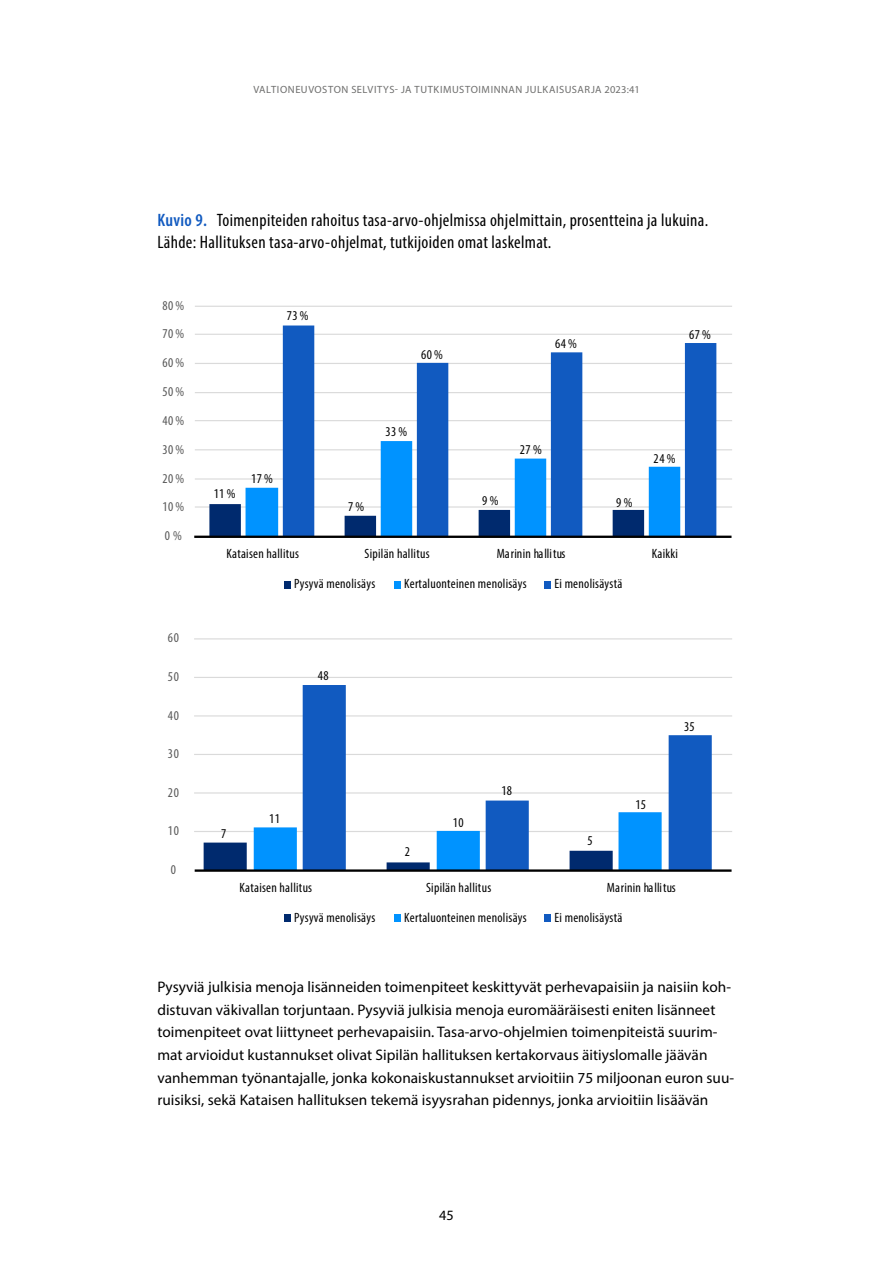
<style>
.page{position:relative;width:893px;height:1263px;background:#fff}
.page>*{position:absolute;margin:0;border:0;box-sizing:border-box;transform-origin:0 0}
._00_kuvion_otsikko{font:condensed 18px/22.5px "Myriad Pro";letter-spacing:.02em;color:#000}
._01_Leipä{font:15.3px/22.5px "Myriad Pro";letter-spacing:.005em;color:#000}
.t1{font:14.25px "Myriad Pro";color:#000}
.t2{font:condensed 13.5px "Myriad Pro";letter-spacing:.02em;color:#000}
.t3{font:condensed 13.5px "Myriad Pro";letter-spacing:.05em;color:#575757}
.t4{font:10.5px "Myriad Pro";letter-spacing:.01em;color:#6e6e6d}
.s1{font-weight:600;color:#115ac0}
</style>
<div class="page">
<hr style="left:195px;top:306px;width:537px;height:1px;background:#dadada">
<hr style="left:195px;top:334px;width:537px;height:1px;background:#dadada">
<hr style="left:195px;top:363px;width:537px;height:1px;background:#dadada">
<hr style="left:195px;top:392px;width:537px;height:1px;background:#dadada">
<hr style="left:195px;top:420px;width:537px;height:1px;background:#dadada">
<hr style="left:195px;top:449px;width:537px;height:1px;background:#dadada">
<hr style="left:195px;top:478px;width:537px;height:2px;background:#dadada">
<hr style="left:195px;top:506px;width:537px;height:2px;background:#dadada">
<svg style="left:209px;top:441px;width:74px;height:95px"></svg>
<svg style="left:283px;top:325px;width:433px;height:211px"></svg>
<hr style="left:194px;top:536px;width:537px;height:2px;background:#000">
<div style="left:284px;top:581px;width:7px;height:7px;background:#002a6e"></div>
<div style="left:394px;top:581px;width:7px;height:7px;background:#0093ff"></div>
<div style="left:544px;top:581px;width:7px;height:7px;background:#115ac0"></div>
<hr style="left:194px;top:638px;width:538px;height:1px;background:#dadada">
<hr style="left:194px;top:677px;width:538px;height:1px;background:#dadada">
<hr style="left:194px;top:715px;width:538px;height:1px;background:#dadada">
<hr style="left:194px;top:754px;width:538px;height:1px;background:#dadada">
<hr style="left:194px;top:792px;width:538px;height:1px;background:#dadada">
<hr style="left:194px;top:831px;width:538px;height:1px;background:#dadada">
<svg style="left:204px;top:812px;width:99px;height:57px"></svg>
<svg style="left:303px;top:685px;width:409px;height:184px"></svg>
<hr style="left:195px;top:869px;width:537px;height:3px;background:#000">
<div style="left:284px;top:915px;width:7px;height:7px;background:#002a6e"></div>
<div style="left:394px;top:915px;width:7px;height:7px;background:#0093ff"></div>
<div style="left:544px;top:915px;width:7px;height:7px;background:#115ac0"></div>
<p class="t4" style="left:253px;top:83px;width:14px">Valtioneuvoston</p>
<p class="t4" style="left:351px;top:83px;width:7px">selvitys</p>
<p class="t4" style="left:395px;top:83px;width:27px">- ja tutkimustoiminnan</p>
<p class="t4" style="left:525px;top:83px;width:7px">julkaisusarja</p>
<p class="t4" style="left:604px;top:83px;width:37px">2023:41</p>
<p class="_00_kuvion_otsikko" style="left:157px;top:208px;width:552px"><span class="s1">Kuvio 9.</span> Toimenpiteiden rahoitus tasa-arvo-ohjelmissa ohjelmittain, prosentteina ja lukuina.<br>Lähde: Hallituksen tasa-arvo-ohjelmat, tutkijoiden omat laskelmat.</p>
<p class="t3" style="left:162px;top:297px;width:23px">80%</p>
<p class="t3" style="left:162px;top:326px;width:23px">70%</p>
<p class="t3" style="left:162px;top:355px;width:23px">60%</p>
<p class="t3" style="left:162px;top:383px;width:23px">50%</p>
<p class="t3" style="left:162px;top:412px;width:23px">40%</p>
<p class="t3" style="left:162px;top:441px;width:23px">30%</p>
<p class="t3" style="left:162px;top:470px;width:23px">20%</p>
<p class="t3" style="left:162px;top:499px;width:23px">10%</p>
<p class="t3" style="left:165px;top:527px;width:19px">0%</p>
<p class="t3" style="left:168px;top:630px;width:13px">60</p>
<p class="t3" style="left:168px;top:668px;width:13px">50</p>
<p class="t3" style="left:168px;top:707px;width:13px">40</p>
<p class="t3" style="left:168px;top:745px;width:13px">30</p>
<p class="t3" style="left:168px;top:784px;width:13px">20</p>
<p class="t3" style="left:168px;top:823px;width:13px">10</p>
<p class="t3" style="left:171px;top:861px;width:7px">0</p>
<p class="t2" style="left:287px;top:307px;width:23px">73%</p>
<p class="t2" style="left:421px;top:346px;width:23px">60%</p>
<p class="t2" style="left:555px;top:335px;width:23px">64%</p>
<p class="t2" style="left:689px;top:326px;width:23px">67%</p>
<p class="t2" style="left:214px;top:485px;width:23px">11%</p>
<p class="t2" style="left:251px;top:470px;width:23px">17%</p>
<p class="t2" style="left:386px;top:424px;width:23px">33%</p>
<p class="t2" style="left:348px;top:499px;width:18px">7%</p>
<p class="t2" style="left:482px;top:493px;width:18px">9%</p>
<p class="t2" style="left:520px;top:441px;width:24px">27%</p>
<p class="t2" style="left:616px;top:494px;width:18px">9%</p>
<p class="t2" style="left:654px;top:450px;width:24px">24%</p>
<p class="t2" style="left:226px;top:545px;width:74px">Kataisen hallitus</p>
<p class="t2" style="left:365px;top:545px;width:67px">Sipilän hallitus</p>
<p class="t2" style="left:497px;top:545px;width:70px">Marinin hallitus</p>
<p class="t2" style="left:652px;top:545px;width:28px">Kaikki</p>
<p class="t2" style="left:294px;top:576px;width:83px">Pysyvä menolisäys</p>
<p class="t2" style="left:404px;top:576px;width:124px">Kertaluonteinen menolisäys</p>
<p class="t2" style="left:554px;top:576px;width:69px">Ei menolisäystä</p>
<p class="t2" style="left:318px;top:667px;width:12px">48</p>
<p class="t2" style="left:684px;top:719px;width:12px">35</p>
<p class="t2" style="left:221px;top:826px;width:7px">7</p>
<p class="t2" style="left:269px;top:811px;width:12px">11</p>
<p class="t2" style="left:405px;top:843px;width:7px">2</p>
<p class="t2" style="left:453px;top:814px;width:12px">10</p>
<p class="t2" style="left:501px;top:783px;width:12px">18</p>
<p class="t2" style="left:587px;top:833px;width:7px">5</p>
<p class="t2" style="left:635px;top:796px;width:12px">15</p>
<p class="t2" style="left:240px;top:879px;width:74px">Kataisen hallitus</p>
<p class="t2" style="left:426px;top:879px;width:67px">Sipilän hallitus</p>
<p class="t2" style="left:607px;top:879px;width:70px">Marinin hallitus</p>
<p class="t2" style="left:294px;top:910px;width:83px">Pysyvä menolisäys</p>
<p class="t2" style="left:404px;top:910px;width:124px">Kertaluonteinen menolisäys</p>
<p class="t2" style="left:554px;top:910px;width:69px">Ei menolisäystä</p>
<p class="_01_Leipä" style="left:157px;top:976px;width:578px">Pysyviä julkisia menoja lisänneiden toimenpiteet keskittyvät perhevapaisiin ja naisiin koh&shy;distuvan väkivallan torjuntaan. Pysyviä julkisia menoja euromääräisesti eniten lisänneet toimenpiteet ovat liittyneet perhevapaisiin. Tasa-arvo-ohjelmien toimenpiteistä suurim&shy;mat arvioidut kustannukset olivat Sipilän hallituksen kertakorvaus äitiyslomalle jäävän vanhemman työnantajalle, jonka kokonaiskustannukset arvioitiin 75 miljoonan euron suu&shy;ruisiksi, sekä Kataisen hallituksen tekemä isyysrahan pidennys, jonka arvioitiin lisäävän</p>
<p class="t1" style="left:439px;top:1206px;width:16px">45</p>
</div>
